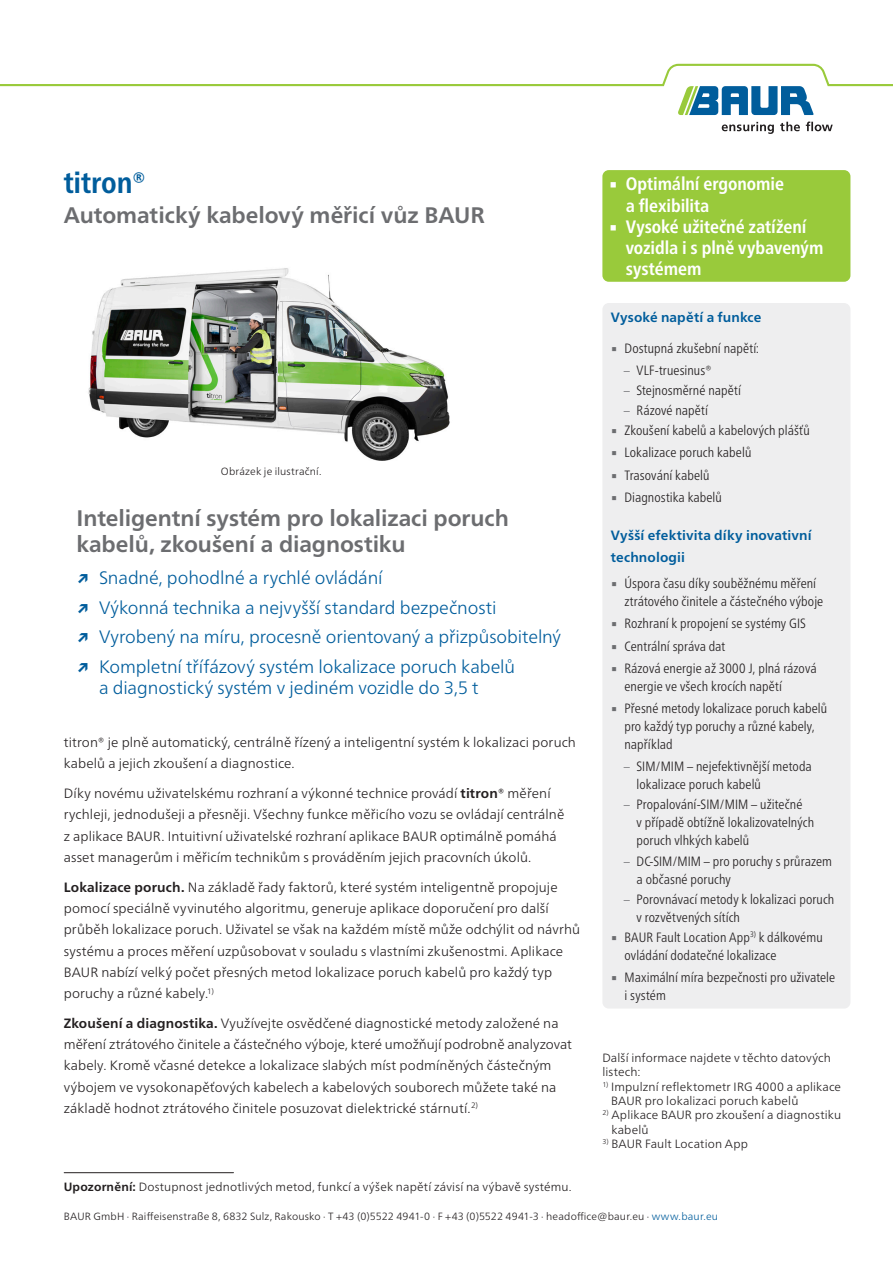
<style>
.page{position:relative;width:893px;height:1263px;background:#fff}
.page>*{position:absolute;margin:0;border:0;box-sizing:border-box;transform-origin:0 0}
.DB_-_Titel_Produktname_blau{font:700 condensed 30px "Frutiger Neue LTW1 G";letter-spacing:-.005em;color:#005d9c}
.DB_-_Aufzählung_USP_Überschrift{font:700 22.5px/25.5px "Frutiger Neue LTW1 G";letter-spacing:-.005em;color:#6c6d70}
.DB_-_Titel_Produktbeschreibung_grau{font:700 22.5px "Frutiger Neue LTW1 G";letter-spacing:-.005em;color:#6c6d70}
.t1{font:300 18px/21.3px "Frutiger Neue LTW1 G";letter-spacing:-.005em;color:#005d9c}
.t2{font:700 condensed 18px/21.3px "Frutiger Neue LTW1 G";letter-spacing:-.005em;color:#fff}
.DB___Fließtext{font:300 13.5px/21.3px "Frutiger Neue LTW1 G";letter-spacing:.005em;color:#231f20}
.t3{font:300 condensed 13.5px/18px "Frutiger Neue LTW1 G";letter-spacing:.005em;color:#231f20}
.DB_-_Condensed_Überschrift{font:700 13.5px/21.3px "Frutiger Neue LTW1 G";letter-spacing:.01em;color:#005d9c}
.DB_-_Fußnote_linksbündig{font:300 12px/14.4px "Frutiger Neue LTW1 G";letter-spacing:.015em;color:#231f20}
.DB_-_Fußnote_linksbündig-2{font:300 10.5px "Frutiger Neue LTW1 G";letter-spacing:.015em;color:#231f20}
.s1{font-weight:700}
.s2{font-family:"Lucida Sans Unicode";font-weight:400;font-stretch:normal}
.s3{font-family:"Lucida Sans Unicode";font-weight:400;font-stretch:normal;color:#6c6d70}
.s4{color:#6c6d70}
.s5{color:#005d9c}
</style>
<div class="page">
<svg style="left:722px;top:122px;width:52px;height:12px"></svg>
<svg style="left:780px;top:122px;width:20px;height:9px"></svg>
<svg style="left:806px;top:122px;width:27px;height:9px"></svg>
<svg style="left:0;top:64px;width:893px;height:51px"></svg>
<img style="left:88px;top:268px;width:362px;height:193px">
<hr style="left:64px;top:1172px;width:169px;height:1px;background:#231f20">
<div style="left:602px;top:170px;width:248px;height:112px;background:#99ca3b;border-radius:6px"></div>
<div style="left:602px;top:303px;width:248px;height:705px;background:#eeeeef;border-radius:6px"></div>
<p class="DB_-_Titel_Produktname_blau" style="left:64px;top:160px;width:84px">titron®</p>
<p class="DB_-_Titel_Produktbeschreibung_grau" style="left:64px;top:199px;width:422px">Automatický kabelový měřicí vůz BAUR</p>
<p class="DB_-_Fußnote_linksbündig-2" style="left:221px;top:464px;width:102px">Obrázek je ilustrační.</p>
<p class="DB_-_Aufzählung_USP_Überschrift" style="left:77px;top:504px;width:434px">Inteligentní systém pro lokalizaci poruch kabelů, zkoušení a diagnostiku</p>
<p class="t1" style="left:77px;top:566px;width:308px"><span class="s1">↗</span> Snadné, pohodlné a rychlé ovládání</p>
<p class="t1" style="left:77px;top:595px;width:422px"><span class="s1">↗</span> Výkonná technika a nejvyšší standard bezpečnosti</p>
<p class="t1" style="left:77px;top:625px;width:486px"><span class="s1">↗</span> Vyrobený na míru, procesně orientovaný a přizpůsobitelný</p>
<p class="t1" style="left:99px;top:655px;width:418px;text-indent:-22px"><span class="s1">↗</span> Kompletní třífázový systém lokalizace poruch kabelů a diagnostický systém v jediném vozidle do 3,5 t</p>
<p class="DB___Fließtext" style="left:64px;top:731px;width:514px">titron® je plně automatický, centrálně řízený a inteligentní systém k lokalizaci poruch kabelů a jejich zkoušení a diagnostice.</p>
<p class="DB___Fließtext" style="left:64px;top:782px;width:502px">Díky novému uživatelskému rozhraní a výkonné technice provádí <span class="s1">titron®</span> měření rychleji, jednodušeji a přesněji. Všechny funkce měřicího vozu se ovládají centrálně z aplikace BAUR. Intuitivní uživatelské rozhraní aplikace BAUR optimálně pomáhá asset managerům i měřicím technikům s prováděním jejich pracovních úkolů.</p>
<p class="DB___Fließtext" style="left:64px;top:875px;width:518px"><span class="s1">Lokalizace poruch.</span> Na základě řady faktorů, které systém inteligentně propojuje pomocí speciálně vyvinutého algoritmu, generuje aplikace doporučení pro další průběh lokalizace poruch. Uživatel se však na každém místě může odchýlit od návrhů systému a proces měření uzpůsobovat v souladu s vlastními zkušenostmi. Aplikace BAUR nabízí velký počet přesných metod lokalizace poruch kabelů pro každý typ poruchy a různé kabely.<sup>1)</sup></p>
<p class="DB___Fließtext" style="left:64px;top:1011px;width:510px"><span class="s1">Zkoušení a diagnostika.</span> Využívejte osvědčené diagnostické metody založené na měření ztrátového činitele a částečného výboje, které umožňují podrobně analyzovat kabely. Kromě včasné detekce a lokalizace slabých míst podmíněných částečným výbojem ve vysokonapěťových kabelech a kabelových souborech můžete také na základě hodnot ztrátového činitele posuzovat dielektrické stárnutí.<sup>2)</sup></p>
<p class="DB_-_Fußnote_linksbündig" style="left:64px;top:1178px;width:509px"><span class="s1">Upozornění:</span> Dostupnost jednotlivých metod, funkcí a výšek napětí závisí na výbavě systému.</p>
<p class="t2" style="left:626px;top:172px;width:160px;text-indent:-17px"><span class="s2">▪</span> Optimální ergonomie a flexibilita</p>
<p class="t2" style="left:626px;top:214px;width:199px;text-indent:-17px"><span class="s2">▪</span> Vysoké užitečné zatížení vozidla i s plně vybaveným systémem</p>
<p class="DB_-_Condensed_Überschrift" style="left:611px;top:305px;width:152px">Vysoké napětí a funkce</p>
<p class="t3" style="left:611px;top:338px;width:150px"><span class="s3">▪</span> Dostupná zkušební napětí:</p>
<p class="t3" style="left:624px;top:360px;width:90px"><span class="s4">–</span> VLF-truesinus®</p>
<p class="t3" style="left:624px;top:380px;width:119px"><span class="s4">–</span> Stejnosměrné napětí</p>
<p class="t3" style="left:624px;top:400px;width:86px"><span class="s4">–</span> Rázové napětí</p>
<p class="t3" style="left:611px;top:420px;width:200px"><span class="s3">▪</span> Zkoušení kabelů a kabelových plášťů</p>
<p class="t3" style="left:611px;top:443px;width:142px"><span class="s3">▪</span> Lokalizace poruch kabelů</p>
<p class="t3" style="left:611px;top:465px;width:100px"><span class="s3">▪</span> Trasování kabelů</p>
<p class="t3" style="left:611px;top:487px;width:113px"><span class="s3">▪</span> Diagnostika kabelů</p>
<p class="DB_-_Condensed_Überschrift" style="left:611px;top:524px;width:202px">Vyšší efektivita díky inovativní technologii</p>
<p class="t3" style="left:624px;top:573px;width:200px;text-indent:-14px"><span class="s3">▪</span> Úspora času díky souběžnému měření ztrátového činitele a částečného výboje</p>
<p class="t3" style="left:611px;top:613px;width:196px"><span class="s3">▪</span> Rozhraní k propojení se systémy GIS</p>
<p class="t3" style="left:611px;top:636px;width:116px"><span class="s3">▪</span> Centrální správa dat</p>
<p class="t3" style="left:624px;top:658px;width:194px;text-indent:-14px"><span class="s3">▪</span> Rázová energie až 3000 J, plná rázová energie ve všech krocích napětí</p>
<p class="t3" style="left:624px;top:698px;width:204px;text-indent:-14px"><span class="s3">▪</span> Přesné metody lokalizace poruch kabelů pro každý typ poruchy a různé kabely, například</p>
<p class="t3" style="left:637px;top:756px;width:177px;text-indent:-13px"><span class="s4">–</span> SIM/MIM – nejefektivnější metoda lokalizace poruch kabelů</p>
<p class="t3" style="left:637px;top:795px;width:179px;text-indent:-13px"><span class="s4">–</span> Propalování-SIM/MIM – užitečné<br>v případě obtížně lokalizovatelných poruch vlhkých kabelů</p>
<p class="t3" style="left:637px;top:851px;width:197px;text-indent:-13px"><span class="s4">–</span> DC-SIM/MIM – pro poruchy s průrazem a občasné poruchy</p>
<p class="t3" style="left:637px;top:889px;width:199px;text-indent:-13px"><span class="s4">–</span> Porovnávací metody k lokalizaci poruch v rozvětvených sítích</p>
<p class="t3" style="left:624px;top:927px;width:200px;text-indent:-14px"><span class="s3">▪</span> BAUR Fault Location App<sup>3)</sup> k dálkovému ovládání dodatečné lokalizace</p>
<p class="t3" style="left:624px;top:967px;width:212px;text-indent:-14px"><span class="s3">▪</span> Maximální míra bezpečnosti pro uživatele i systém</p>
<p class="DB_-_Fußnote_linksbündig" style="left:602px;top:1049px;width:230px">Další informace najdete v těchto datových listech:</p>
<p class="DB_-_Fußnote_linksbündig" style="left:611px;top:1078px;width:231px;text-indent:-9px"><sup>1)</sup> Impulzní reflektometr IRG 4000 a aplikace<br>BAUR pro lokalizaci poruch kabelů</p>
<p class="DB_-_Fußnote_linksbündig" style="left:611px;top:1107px;width:231px;text-indent:-9px"><sup>2)</sup> Aplikace BAUR pro zkoušení a diagnostiku kabelů</p>
<p class="DB_-_Fußnote_linksbündig" style="left:602px;top:1136px;width:147px"><sup>3)</sup> BAUR Fault Location App</p>
<p class="DB_-_Fußnote_linksbündig-2" style="left:64px;top:1208px;width:656px">BAUR GmbH · Raiffeisenstraße 8, 6832 Sulz, Rakousko · T +43 (0)5522 4941-0 · F +43 (0)5522 4941-3 · headoffice@baur.eu · <span class="s5">www.baur.eu</span></p>
</div>
